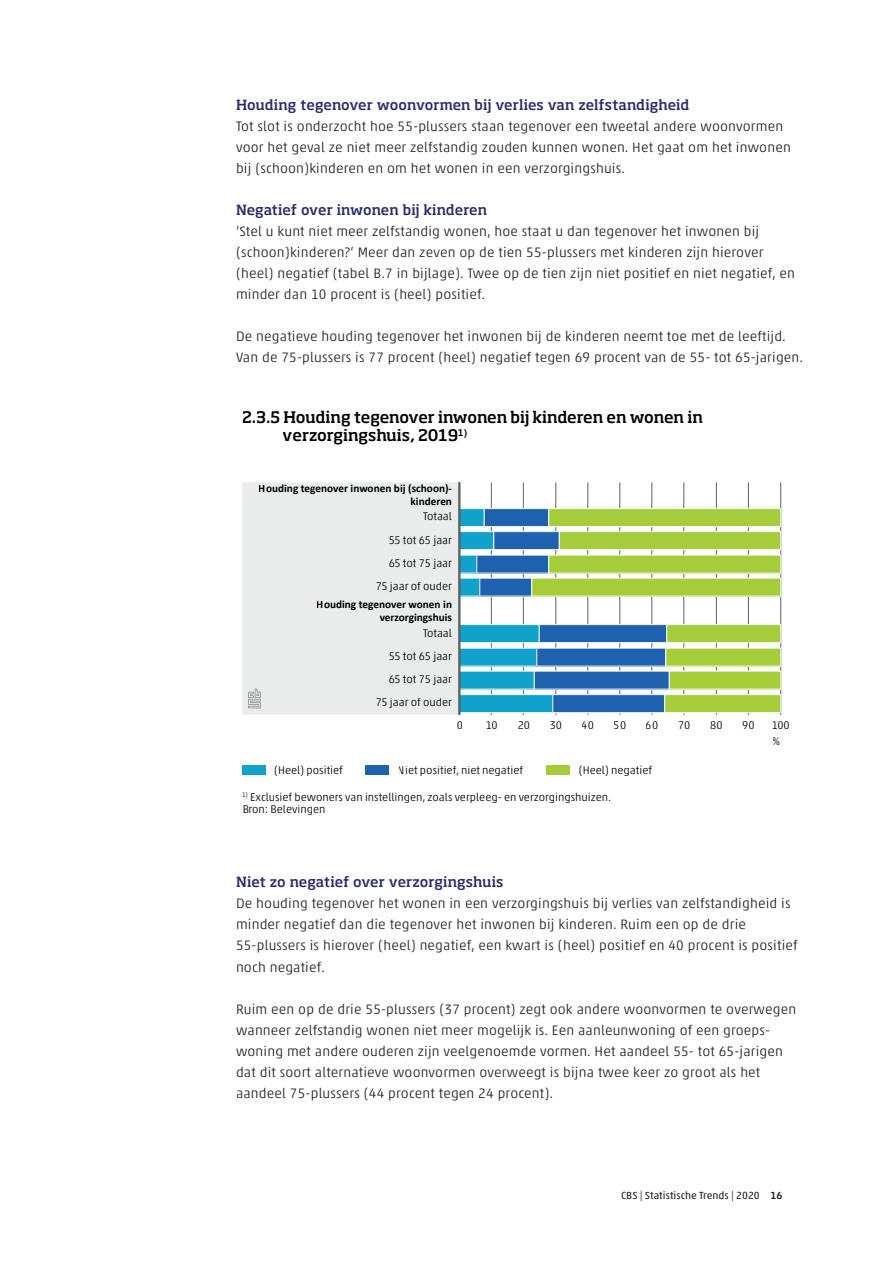
<style>
.page{position:relative;width:893px;height:1263px;background:#fff}
.page>*{position:absolute;margin:0;border:0;box-sizing:border-box;transform-origin:0 0}
.t1{font:500 15.75px/18.5px "Soho Pro";letter-spacing:-.005em;color:#000001}
.t2{font:300 13.8px/21px "Akko Pro";letter-spacing:.01em;color:#231f20}
.t3{font:500 13.8px "Soho Pro";color:#2b2b6d}
.t4{font:300 11.25px/23.4px "Akko Pro";color:#000001;text-align:right}
.t5{font:700 11.25px/13.5px "Calibri";color:#000001;text-align:right}
.t6{font:10.5px "Akko Pro";letter-spacing:.005em;color:#231f20}
.s1{font-weight:500}
</style>
<div class="page">
<div style="left:242px;top:482px;width:216px;height:233px;background:#e9ecea"></div>
<hr style="left:491px;top:482px;width:1px;height:233px;background:#5d6162">
<hr style="left:523px;top:482px;width:1px;height:233px;background:#5d6162">
<hr style="left:556px;top:482px;width:1px;height:233px;background:#5d6162">
<hr style="left:588px;top:482px;width:1px;height:233px;background:#5d6162">
<hr style="left:620px;top:482px;width:1px;height:233px;background:#5d6162">
<hr style="left:652px;top:482px;width:1px;height:233px;background:#5d6162">
<hr style="left:684px;top:482px;width:1px;height:233px;background:#5d6162">
<hr style="left:716px;top:482px;width:1px;height:233px;background:#5d6162">
<hr style="left:748px;top:482px;width:1px;height:233px;background:#5d6162">
<hr style="left:780px;top:482px;width:1px;height:233px;background:#5d6162">
<svg style="left:248px;top:689px;width:13px;height:19px"></svg>
<div style="left:459px;top:509px;width:25px;height:18px;background:#11a2cb"></div>
<div style="left:459px;top:508px;width:25px;height:19px;border:1px solid #fff"></div>
<div style="left:459px;top:532px;width:35px;height:18px;background:#11a2cb"></div>
<div style="left:459px;top:531px;width:35px;height:19px;border:1px solid #fff"></div>
<div style="left:459px;top:555px;width:18px;height:18px;background:#11a2cb"></div>
<div style="left:459px;top:578px;width:21px;height:18px;background:#11a2cb"></div>
<div style="left:459px;top:625px;width:80px;height:18px;background:#11a2cb"></div>
<div style="left:459px;top:624px;width:80px;height:19px;border:1px solid #fff"></div>
<div style="left:459px;top:648px;width:78px;height:18px;background:#11a2cb"></div>
<div style="left:459px;top:671px;width:75px;height:18px;background:#11a2cb"></div>
<div style="left:459px;top:695px;width:94px;height:18px;background:#11a2cb"></div>
<div style="left:459px;top:694px;width:94px;height:19px;border:1px solid #fff"></div>
<div style="left:484px;top:509px;width:65px;height:18px;background:#1e62af"></div>
<div style="left:484px;top:508px;width:65px;height:19px;border:1px solid #fff"></div>
<div style="left:494px;top:532px;width:65px;height:18px;background:#1e62af"></div>
<div style="left:493px;top:531px;width:66px;height:19px;border:1px solid #fff"></div>
<div style="left:477px;top:555px;width:72px;height:18px;background:#1e62af"></div>
<div style="left:480px;top:578px;width:52px;height:18px;background:#1e62af"></div>
<div style="left:539px;top:625px;width:128px;height:18px;background:#1e62af"></div>
<div style="left:539px;top:624px;width:128px;height:19px;border:1px solid #fff"></div>
<div style="left:537px;top:648px;width:129px;height:18px;background:#1e62af"></div>
<div style="left:534px;top:671px;width:135px;height:18px;background:#1e62af"></div>
<div style="left:553px;top:695px;width:112px;height:18px;background:#1e62af"></div>
<div style="left:552px;top:694px;width:113px;height:19px;border:1px solid #fff"></div>
<div style="left:549px;top:509px;width:231px;height:18px;background:#a5cd39"></div>
<div style="left:548px;top:508px;width:232px;height:19px;border:1px solid #fff"></div>
<div style="left:559px;top:532px;width:221px;height:18px;background:#a5cd39"></div>
<div style="left:559px;top:531px;width:221px;height:19px;border:1px solid #fff"></div>
<div style="left:549px;top:555px;width:231px;height:18px;background:#a5cd39"></div>
<div style="left:532px;top:578px;width:248px;height:18px;background:#a5cd39"></div>
<div style="left:667px;top:625px;width:113px;height:18px;background:#a5cd39"></div>
<div style="left:666px;top:624px;width:114px;height:19px;border:1px solid #fff"></div>
<div style="left:666px;top:648px;width:114px;height:18px;background:#a5cd39"></div>
<div style="left:669px;top:671px;width:111px;height:18px;background:#a5cd39"></div>
<div style="left:665px;top:695px;width:115px;height:18px;background:#a5cd39"></div>
<div style="left:664px;top:694px;width:116px;height:19px;border:1px solid #fff"></div>
<hr style="left:458px;top:482px;width:2px;height:233px;background:#5d6162">
<div style="left:242px;top:766px;width:23px;height:9px;background:#11a2cb"></div>
<div style="left:366px;top:766px;width:23px;height:9px;background:#1e62af"></div>
<div style="left:547px;top:766px;width:23px;height:9px;background:#a5cd39"></div>
<p class="t3" style="left:236px;top:95px;width:455px">Houding tegenover woonvormen bij verlies van zelfstandigheid</p>
<p class="t2" style="left:236px;top:116px;width:556px">Tot slot is onderzocht hoe 55-plussers staan tegenover een tweetal andere woonvormen voor het geval ze niet meer zelfstandig zouden kunnen wonen. Het gaat om het inwonen bij (schoon)kinderen en om het wonen in een verzorgingshuis.</p>
<p class="t3" style="left:236px;top:200px;width:253px">Negatief over inwonen bij kinderen</p>
<p class="t2" style="left:236px;top:221px;width:560px">‘Stel u kunt niet meer zelfstandig wonen, hoe staat u dan tegenover het inwonen bij (schoon)kinderen?’ Meer dan zeven op de tien 55-plussers met kinderen zijn hierover (heel) negatief (tabel B.7 in bijlage). Twee op de tien zijn niet positief en niet negatief, en minder dan 10 procent is (heel) positief.</p>
<p class="t2" style="left:236px;top:326px;width:569px">De negatieve houding tegenover het inwonen bij de kinderen neemt toe met de leeftijd.<br>Van de 75-plussers is 77 procent (heel) negatief tegen 69 procent van de 55- tot 65-jarigen.</p>
<p class="t1" style="left:283px;top:407px;width:422px;text-indent:-41px">2.3.5 Houding tegenover inwonen bij kinderen en wonen in verzorgingshuis, 2019<sup>1)</sup></p>
<p class="t5" style="left:259px;top:481px;width:195px">Houding tegenover inwonen bij (schoon)- kinderen</p>
<p class="t4" style="left:375px;top:505px;width:78px">Totaal<br>55 tot 65 jaar<br>65 tot 75 jaar<br>75 jaar of ouder</p>
<p class="t5" style="left:317px;top:597px;width:137px">Houding tegenover wonen in verzorgingshuis</p>
<p class="t4" style="left:375px;top:621px;width:78px">Totaal<br>55 tot 65 jaar<br>65 tot 75 jaar<br>75 jaar of ouder</p>
<p class="t4" style="left:456px;top:713px;width:8px">0</p>
<p class="t4" style="left:485px;top:713px;width:14px">10</p>
<p class="t4" style="left:517px;top:713px;width:14px">20</p>
<p class="t4" style="left:550px;top:713px;width:14px">30</p>
<p class="t4" style="left:582px;top:713px;width:14px">40</p>
<p class="t4" style="left:614px;top:713px;width:14px">50</p>
<p class="t4" style="left:646px;top:713px;width:14px">60</p>
<p class="t4" style="left:678px;top:713px;width:14px">70</p>
<p class="t4" style="left:710px;top:713px;width:14px">80</p>
<p class="t4" style="left:742px;top:713px;width:14px">90</p>
<p class="t4" style="left:771px;top:713px;width:20px">100</p>
<p class="t4" style="left:274px;top:759px;width:70px">(Heel) positief</p>
<p class="t4" style="left:398px;top:759px;width:126px">Niet positief, niet negatief</p>
<p class="t4" style="left:579px;top:759px;width:75px">(Heel) negatief</p>
<p class="t4" style="left:242px;top:791px;width:371px;line-height:12.5px;text-align:left"><sup>1)</sup> Exclusief bewoners van instellingen, zoals verpleeg- en verzorgingshuizen.<br>Bron: Belevingen</p>
<p class="t4" style="left:773px;top:729px;width:10px">%</p>
<p class="t3" style="left:236px;top:872px;width:269px">Niet zo negatief over verzorgingshuis</p>
<p class="t2" style="left:236px;top:893px;width:563px">De houding tegenover het wonen in een verzorgingshuis bij verlies van zelfstandigheid is minder negatief dan die tegenover het inwonen bij kinderen. Ruim een op de drie 55-plussers is hierover (heel) negatief, een kwart is (heel) positief en 40 procent is positief noch negatief.</p>
<p class="t2" style="left:236px;top:998px;width:562px">Ruim een op de drie 55-plussers (37 procent) zegt ook andere woonvormen te overwegen wanneer zelfstandig wonen niet meer mogelijk is. Een aanleunwoning of een groeps&shy;woning met andere ouderen zijn veelgenoemde vormen. Het aandeel 55- tot 65-jarigen dat dit soort alternatieve woonvormen overweegt is bijna twee keer zo groot als het aandeel 75-plussers (44 procent tegen 24 procent).</p>
<p class="t6" style="left:621px;top:1189px;width:163px">CBS | Statistische Trends | 2020 <span class="s1">16</span></p>
</div>
